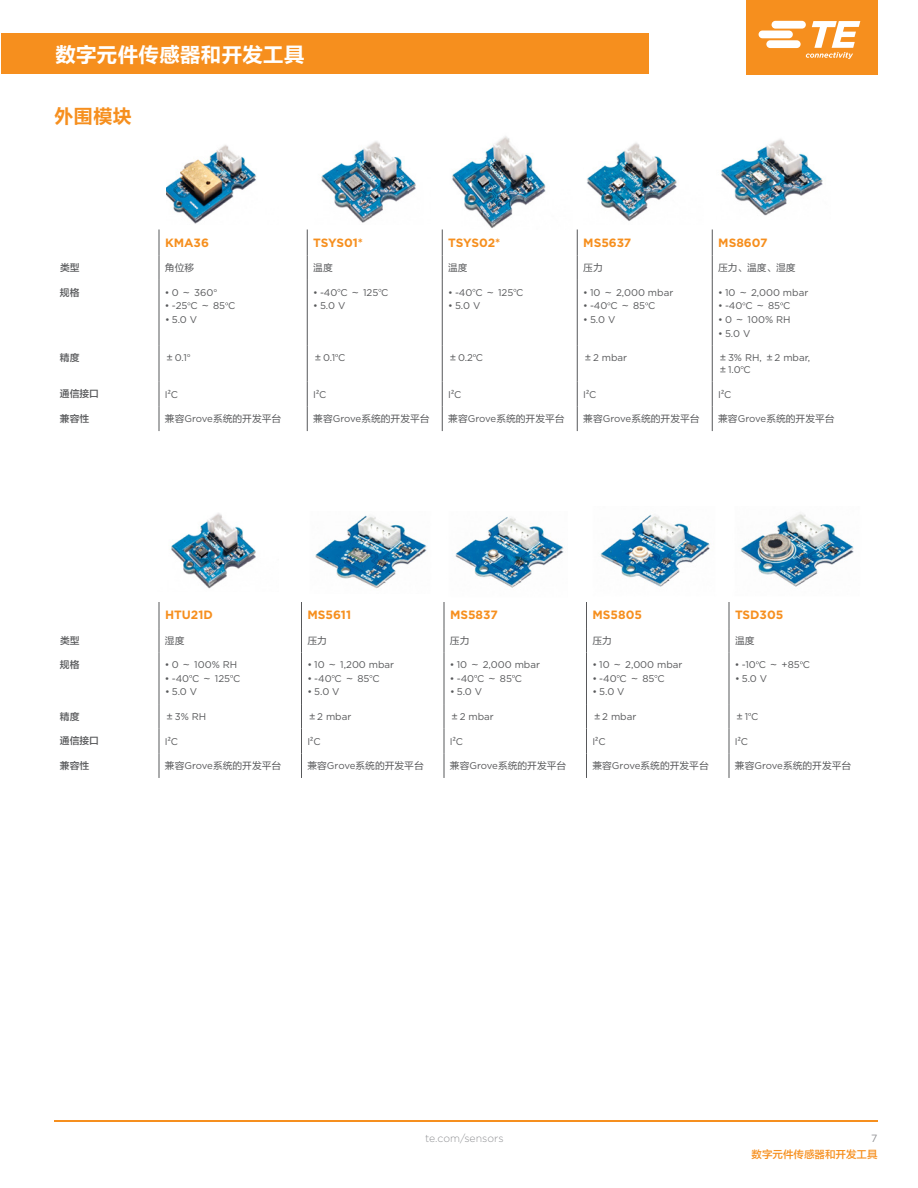
<style>
.page{position:relative;width:918px;height:1188px;background:#fff}
.page>*{position:absolute;margin:0;border:0;box-sizing:border-box;transform-origin:0 0}
.t1{font:21px "FZLTCHJW GB1 0";letter-spacing:-.01em;color:#fff}
.t2{font:19.5px "FZLTCHJW GB1 0";color:#f68f1e}
.t3{font:700 12px "Gotham";color:#f68f1e}
.t4{font:300 10.5px "Gotham";color:#919295}
.t5{font:10.5px/16.5px "FZLTZHJW GB1 0";color:#f68f1e;text-align:right}
.t6{font:9.75px/12px "Gotham";color:#57585a}
.t7{font:9.75px "FZLTHJW GB1 0";color:#57585a}
.t8{font:9.75px "FZLTZHJW GB1 0";color:#57585a}
.s1{font-family:"FZLTHJW GB1 0"}
.s2{font-family:"Myriad Pro"}
.s3{font-family:"Gotham"}
.s4{font-family:"Gotham";color:#919295}
</style>
<div class="page">
<hr style="left:54px;top:1120px;width:824px;height:2px;background:#f68f1e">
<div style="left:1px;top:34px;width:648px;height:40px;background:#f68f1e"></div>
<div style="left:746px;top:0;width:132px;height:74px;background:#f68f1e"></div>
<svg style="left:759px;top:21px;width:101px;height:38px"></svg>
<svg style="left:159px;top:229px;width:1px;height:51px"></svg>
<svg style="left:307px;top:229px;width:1px;height:51px"></svg>
<svg style="left:442px;top:229px;width:1px;height:51px"></svg>
<svg style="left:577px;top:229px;width:1px;height:51px"></svg>
<svg style="left:712px;top:229px;width:1px;height:51px"></svg>
<hr style="left:159px;top:280px;width:1px;height:65px;background:#57585a">
<hr style="left:159px;top:345px;width:1px;height:37px;background:#57585a">
<hr style="left:307px;top:280px;width:1px;height:65px;background:#57585a">
<hr style="left:307px;top:345px;width:1px;height:37px;background:#57585a">
<hr style="left:442px;top:280px;width:1px;height:65px;background:#57585a">
<hr style="left:577px;top:280px;width:1px;height:65px;background:#57585a">
<hr style="left:442px;top:345px;width:1px;height:37px;background:#57585a">
<hr style="left:577px;top:345px;width:1px;height:37px;background:#57585a">
<hr style="left:712px;top:280px;width:1px;height:65px;background:#57585a">
<hr style="left:712px;top:345px;width:1px;height:37px;background:#57585a">
<svg style="left:159px;top:382px;width:1px;height:49px"></svg>
<svg style="left:307px;top:382px;width:1px;height:49px"></svg>
<svg style="left:442px;top:382px;width:1px;height:49px"></svg>
<svg style="left:577px;top:382px;width:1px;height:49px"></svg>
<svg style="left:712px;top:382px;width:1px;height:49px"></svg>
<svg style="left:159px;top:602px;width:1px;height:50px"></svg>
<svg style="left:301px;top:602px;width:1px;height:50px"></svg>
<svg style="left:444px;top:602px;width:1px;height:50px"></svg>
<svg style="left:586px;top:602px;width:1px;height:50px"></svg>
<svg style="left:729px;top:602px;width:1px;height:50px"></svg>
<hr style="left:159px;top:652px;width:1px;height:52px;background:#57585a">
<svg style="left:159px;top:704px;width:1px;height:74px"></svg>
<hr style="left:301px;top:652px;width:1px;height:52px;background:#57585a">
<svg style="left:301px;top:704px;width:1px;height:74px"></svg>
<hr style="left:444px;top:652px;width:1px;height:52px;background:#57585a">
<svg style="left:444px;top:704px;width:1px;height:74px"></svg>
<hr style="left:586px;top:652px;width:1px;height:52px;background:#57585a">
<svg style="left:586px;top:704px;width:1px;height:74px"></svg>
<hr style="left:729px;top:652px;width:1px;height:52px;background:#57585a">
<svg style="left:729px;top:704px;width:1px;height:74px"></svg>
<img style="left:166px;top:145px;width:91px;height:79px">
<img style="left:321px;top:141px;width:95px;height:82px">
<img style="left:452px;top:136px;width:94px;height:92px">
<img style="left:587px;top:143px;width:90px;height:78px">
<img style="left:721px;top:139px;width:102px;height:77px">
<img style="left:171px;top:513px;width:85px;height:76px">
<img style="left:315px;top:515px;width:112px;height:74px">
<img style="left:455px;top:517px;width:109px;height:71px">
<img style="left:600px;top:514px;width:110px;height:73px">
<img style="left:741px;top:513px;width:113px;height:74px">
<p class="t1" style="left:55px;top:43px;width:251px">数字元件传感器和开发工具</p>
<p class="t2" style="left:54px;top:105px;width:79px">外围模块</p>
<p class="t3" style="left:165px;top:236px;width:46px">KMA36</p>
<p class="t3" style="left:313px;top:236px;width:51px">TSYS01*</p>
<p class="t3" style="left:448px;top:236px;width:54px">TSYS02*</p>
<p class="t3" style="left:583px;top:236px;width:50px">MS5637</p>
<p class="t3" style="left:718px;top:236px;width:51px">MS8607</p>
<p class="t8" style="left:60px;top:263px;width:21px">类型</p>
<p class="t7" style="left:165px;top:263px;width:31px">角位移</p>
<p class="t7" style="left:313px;top:263px;width:21px">温度</p>
<p class="t7" style="left:448px;top:263px;width:21px">温度</p>
<p class="t7" style="left:583px;top:263px;width:21px">压力</p>
<p class="t7" style="left:718px;top:263px;width:79px">压力、温度、湿度</p>
<p class="t8" style="left:60px;top:287px;width:21px">规格</p>
<p class="t6" style="left:165px;top:286px;width:60px">• 0 <span class="s1">～</span> 360<span class="s1">°</span></p>
<p class="t6" style="left:165px;top:300px;width:72px">• -25 C <span class="s1">～</span> 85 C</p>
<p class="t6" style="left:165px;top:313px;width:34px">• 5.0 V</p>
<p class="t6" style="left:718px;top:286px;width:92px">• 10 <span class="s1">～</span> 2,000 mbar</p>
<p class="t6" style="left:718px;top:300px;width:74px">• -40 C <span class="s1">～</span> 85 C</p>
<p class="t6" style="left:718px;top:313px;width:74px">• 0 <span class="s1">～</span> 100% RH</p>
<p class="t6" style="left:718px;top:327px;width:34px">• 5.0 V</p>
<p class="t6" style="left:583px;top:286px;width:92px">• 10 <span class="s1">～</span> 2,000 mbar</p>
<p class="t6" style="left:583px;top:300px;width:74px">• -40 C <span class="s1">～</span> 85 C</p>
<p class="t6" style="left:583px;top:313px;width:34px">• 5.0 V</p>
<p class="t6" style="left:313px;top:286px;width:77px">• -40 C <span class="s1">～</span> 125 C</p>
<p class="t6" style="left:313px;top:300px;width:34px">• 5.0 V</p>
<p class="t6" style="left:448px;top:286px;width:77px">• -40 C <span class="s1">～</span> 125 C</p>
<p class="t6" style="left:448px;top:300px;width:34px">• 5.0 V</p>
<p class="t8" style="left:60px;top:352px;width:21px">精度</p>
<p class="t6" style="left:165px;top:351px;width:33px"><span class="s1">±</span>0.1<span class="s1">°</span></p>
<p class="t6" style="left:313px;top:351px;width:33px"><span class="s1">±</span>0.1 C</p>
<p class="t6" style="left:448px;top:351px;width:36px"><span class="s1">±</span>0.2 C</p>
<p class="t6" style="left:583px;top:351px;width:45px"><span class="s1">±</span>2 mbar</p>
<p class="t6" style="left:718px;top:351px;width:93px"><span class="s1">±</span>3% RH, <span class="s1">±</span>2 mbar, <span class="s1">±</span>1.0 C</p>
<p class="t8" style="left:60px;top:389px;width:40px">通信接口</p>
<p class="t6" style="left:165px;top:388px;width:15px">I<span class="s2">²</span>C</p>
<p class="t6" style="left:313px;top:388px;width:15px">I<span class="s2">²</span>C</p>
<p class="t6" style="left:448px;top:388px;width:15px">I<span class="s2">²</span>C</p>
<p class="t6" style="left:583px;top:388px;width:15px">I<span class="s2">²</span>C</p>
<p class="t6" style="left:718px;top:388px;width:15px">I<span class="s2">²</span>C</p>
<p class="t8" style="left:60px;top:414px;width:31px">兼容性</p>
<p class="t7" style="left:165px;top:414px;width:118px">兼容<span class="s3">Grove</span>系统的开发平台</p>
<p class="t7" style="left:313px;top:414px;width:118px">兼容<span class="s3">Grove</span>系统的开发平台</p>
<p class="t7" style="left:448px;top:414px;width:118px">兼容<span class="s3">Grove</span>系统的开发平台</p>
<p class="t7" style="left:583px;top:414px;width:118px">兼容<span class="s3">Grove</span>系统的开发平台</p>
<p class="t7" style="left:718px;top:414px;width:118px">兼容<span class="s3">Grove</span>系统的开发平台</p>
<p class="t3" style="left:165px;top:608px;width:49px">HTU21D</p>
<p class="t3" style="left:308px;top:608px;width:45px">MS5611</p>
<p class="t3" style="left:450px;top:608px;width:49px">MS5837</p>
<p class="t3" style="left:592px;top:608px;width:51px">MS5805</p>
<p class="t3" style="left:735px;top:608px;width:50px">TSD305</p>
<p class="t8" style="left:60px;top:635px;width:21px">类型</p>
<p class="t7" style="left:165px;top:635px;width:21px">湿度</p>
<p class="t7" style="left:307px;top:635px;width:21px">压力</p>
<p class="t7" style="left:450px;top:635px;width:21px">压力</p>
<p class="t7" style="left:592px;top:635px;width:21px">压力</p>
<p class="t7" style="left:735px;top:635px;width:21px">温度</p>
<p class="t8" style="left:60px;top:659px;width:21px">规格</p>
<p class="t6" style="left:165px;top:659px;width:74px">• 0 <span class="s1">～</span> 100% RH</p>
<p class="t6" style="left:165px;top:672px;width:77px">• -40 C <span class="s1">～</span> 125 C</p>
<p class="t6" style="left:165px;top:686px;width:34px">• 5.0 V</p>
<p class="t6" style="left:307px;top:659px;width:88px">• 10 <span class="s1">～</span> 1,200 mbar</p>
<p class="t6" style="left:307px;top:672px;width:74px">• -40 C <span class="s1">～</span> 85 C</p>
<p class="t6" style="left:308px;top:686px;width:34px">• 5.0 V</p>
<p class="t6" style="left:450px;top:659px;width:92px">• 10 <span class="s1">～</span> 2,000 mbar</p>
<p class="t6" style="left:450px;top:672px;width:74px">• -40 C <span class="s1">～</span> 85 C</p>
<p class="t6" style="left:450px;top:686px;width:34px">• 5.0 V</p>
<p class="t6" style="left:592px;top:659px;width:92px">• 10 <span class="s1">～</span> 2,000 mbar</p>
<p class="t6" style="left:592px;top:672px;width:74px">• -40 C <span class="s1">～</span> 85 C</p>
<p class="t6" style="left:593px;top:686px;width:34px">• 5.0 V</p>
<p class="t6" style="left:735px;top:659px;width:76px">• -10 C <span class="s1">～</span> +85 C</p>
<p class="t6" style="left:735px;top:672px;width:34px">• 5.0 V</p>
<p class="t8" style="left:60px;top:711px;width:21px">精度</p>
<p class="t6" style="left:165px;top:710px;width:43px"><span class="s1">±</span>3% RH</p>
<p class="t6" style="left:307px;top:710px;width:45px"><span class="s1">±</span>2 mbar</p>
<p class="t6" style="left:450px;top:710px;width:45px"><span class="s1">±</span>2 mbar</p>
<p class="t6" style="left:592px;top:710px;width:45px"><span class="s1">±</span>2 mbar</p>
<p class="t6" style="left:735px;top:710px;width:25px"><span class="s1">±</span>1 C</p>
<p class="t8" style="left:60px;top:736px;width:40px">通信接口</p>
<p class="t6" style="left:165px;top:735px;width:15px">I<span class="s2">²</span>C</p>
<p class="t6" style="left:307px;top:735px;width:15px">I<span class="s2">²</span>C</p>
<p class="t6" style="left:450px;top:735px;width:15px">I<span class="s2">²</span>C</p>
<p class="t6" style="left:592px;top:735px;width:15px">I<span class="s2">²</span>C</p>
<p class="t6" style="left:735px;top:735px;width:15px">I<span class="s2">²</span>C</p>
<p class="t8" style="left:60px;top:761px;width:31px">兼容性</p>
<p class="t7" style="left:165px;top:761px;width:118px">兼容<span class="s3">Grove</span>系统的开发平台</p>
<p class="t7" style="left:307px;top:761px;width:118px">兼容<span class="s3">Grove</span>系统的开发平台</p>
<p class="t7" style="left:450px;top:761px;width:118px">兼容<span class="s3">Grove</span>系统的开发平台</p>
<p class="t7" style="left:592px;top:761px;width:118px">兼容<span class="s3">Grove</span>系统的开发平台</p>
<p class="t7" style="left:735px;top:761px;width:118px">兼容<span class="s3">Grove</span>系统的开发平台</p>
<p class="t4" style="left:425px;top:1132px;width:80px">te.com/sensors</p>
<p class="t5" style="left:752px;top:1130px;width:127px"><span class="s4">7<br></span>数字元件传感器和开发工具</p>
</div>
